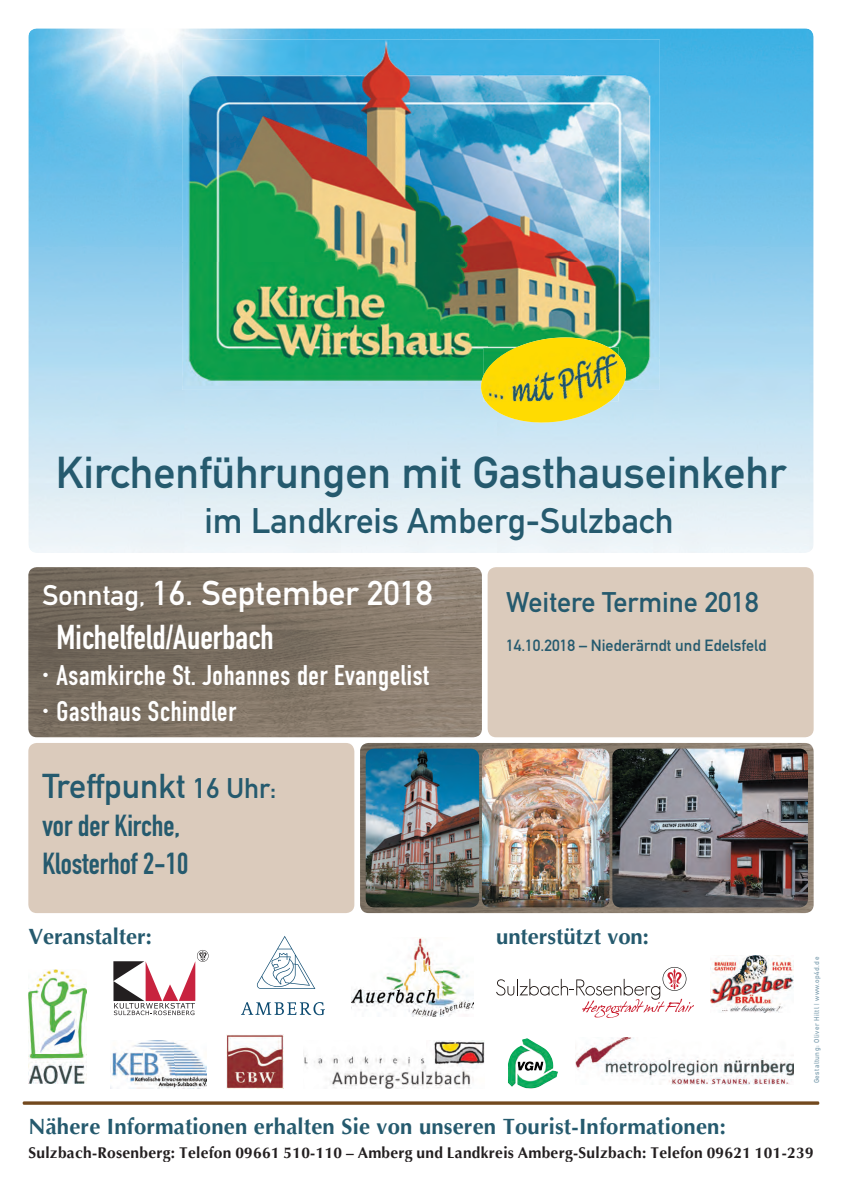
<style>
.page{position:relative;width:842px;height:1191px;background:#fff}
.page>*{position:absolute;margin:0;border:0;box-sizing:border-box;transform-origin:0 0}
.t1{font:44px "DIN Mittelschrift";color:#255a6e}
.t2{font:35px "DIN Mittelschrift";color:#255a6e}
.t3{font:34px "DIN Mittelschrift";color:#fff}
.t4{font:34px "DIN Engschrift";color:#fff}
.t5{font:34px "DIN Mittelschrift";color:#255a6e}
.t6{font:30px/38px "DIN Engschrift";color:#255a6e}
.t7{font:28px/36px "DIN Engschrift";letter-spacing:.025em;color:#fff}
.t8{font:28px "DIN Mittelschrift";color:#255a6e}
.t9{font:700 22px "Optima";letter-spacing:.01em;color:#255a6e}
.t10{font:16px "DIN Mittelschrift";color:#255a6e}
.t11{font:700 15.5px "Optima";letter-spacing:.02em;color:#231f20}
.t12{font:7px "DIN Mittelschrift";letter-spacing:.065em;color:#83a3b3}
.s1{font-size:28px}
.s2{font-size:34px}
</style>
<div class="page">
<div style="left:28px;top:743px;width:326px;height:170px;background:#dbcbbc;border-radius:9px"></div>
<svg style="left:113px;top:950px;width:96px;height:65px"></svg>
<img style="left:351px;top:937px;width:123px;height:79px">
<img style="left:303px;top:1040px;width:182px;height:49px">
<img style="left:575px;top:1037px;width:219px;height:47px">
<img style="left:227px;top:1034px;width:56px;height:55px">
<img style="left:111px;top:1040px;width:96px;height:49px">
<img style="left:28px;top:969px;width:58px;height:114px">
<img style="left:711px;top:955px;width:83px;height:57px">
<img style="left:508px;top:1038px;width:50px;height:50px">
<hr style="left:23px;top:1101px;width:796px;height:3px;background:#73491e">
<img style="left:28px;top:28px;width:786px;height:525px">
<img style="left:182px;top:40px;width:478px;height:222px">
<img style="left:182px;top:262px;width:307px;height:128px">
<img style="left:489px;top:262px;width:171px;height:96px">
<img style="left:629px;top:358px;width:31px;height:32px">
<svg style="left:478px;top:333px;width:151px;height:94px;background:#acce68"></svg>
<img style="left:483px;top:347px;width:136px;height:54px">
<div style="left:488px;top:567px;width:326px;height:170px;background:#dbcbbc;border-radius:9px"></div>
<svg style="left:496px;top:967px;width:198px;height:51px"></svg>
<svg style="left:257px;top:936px;width:58px;height:53px"></svg>
<svg style="left:241px;top:1002px;width:84px;height:13px"></svg>
<img style="left:28px;top:567px;width:454px;height:170px">
<img style="left:360px;top:743px;width:454px;height:170px">
<img style="left:612px;top:748px;width:196px;height:159px">
<img style="left:366px;top:748px;width:113px;height:159px">
<img style="left:482px;top:748px;width:127px;height:159px">
<h1 class="t1" style="left:56px;top:446px;width:732px">Kirchenführungen mit Gasthauseinkehr</h1>
<h2 class="t2" style="left:204px;top:500px;width:471px">im Landkreis Amberg-Sulzbach</h2>
<h3 class="t3" style="left:43px;top:573px;width:391px"><span class="s1">Sonntag,</span> 16. September 2018</h3>
<h3 class="t4" style="left:57px;top:617px;width:219px">Michelfeld/Auerbach</h3>
<h3 class="t7" style="left:43px;top:657px;width:388px"><span class="s2">·</span> Asamkirche St. Johannes der Evangelist <span class="s2">·</span> Gasthaus Schindler</h3>
<h3 class="t5" style="left:43px;top:765px;width:236px">Treffpunkt <span class="s1">16 Uhr:</span></h3>
<h3 class="t6" style="left:43px;top:806px;width:147px">vor der Kirche,<br>Klosterhof 2-10</h3>
<h3 class="t8" style="left:506px;top:585px;width:254px">Weitere Termine 2018</h3>
<p class="t10" style="left:506px;top:635px;width:262px">14.10.2018 – Niederärndt und Edelsfeld</p>
<h3 class="t9" style="left:28px;top:923px;width:125px">Veranstalter:</h3>
<h3 class="t9" style="left:496px;top:923px;width:154px">unterstützt von:</h3>
<h3 class="t9" style="left:28px;top:1113px;width:699px">Nähere Informationen erhalten Sie von unseren Tourist-Informationen:</h3>
<p class="t12" style="left:812px;top:1083px;width:128px;rotate:-90deg">Gestaltung: Oliver Hiltl | www.op4d.de</p>
<p class="t11" style="left:28px;top:1143px;width:787px">Sulzbach-Rosenberg: Telefon 09661 510-110 – Amberg und Landkreis Amberg-Sulzbach: Telefon 09621 101-239</p>
</div>
